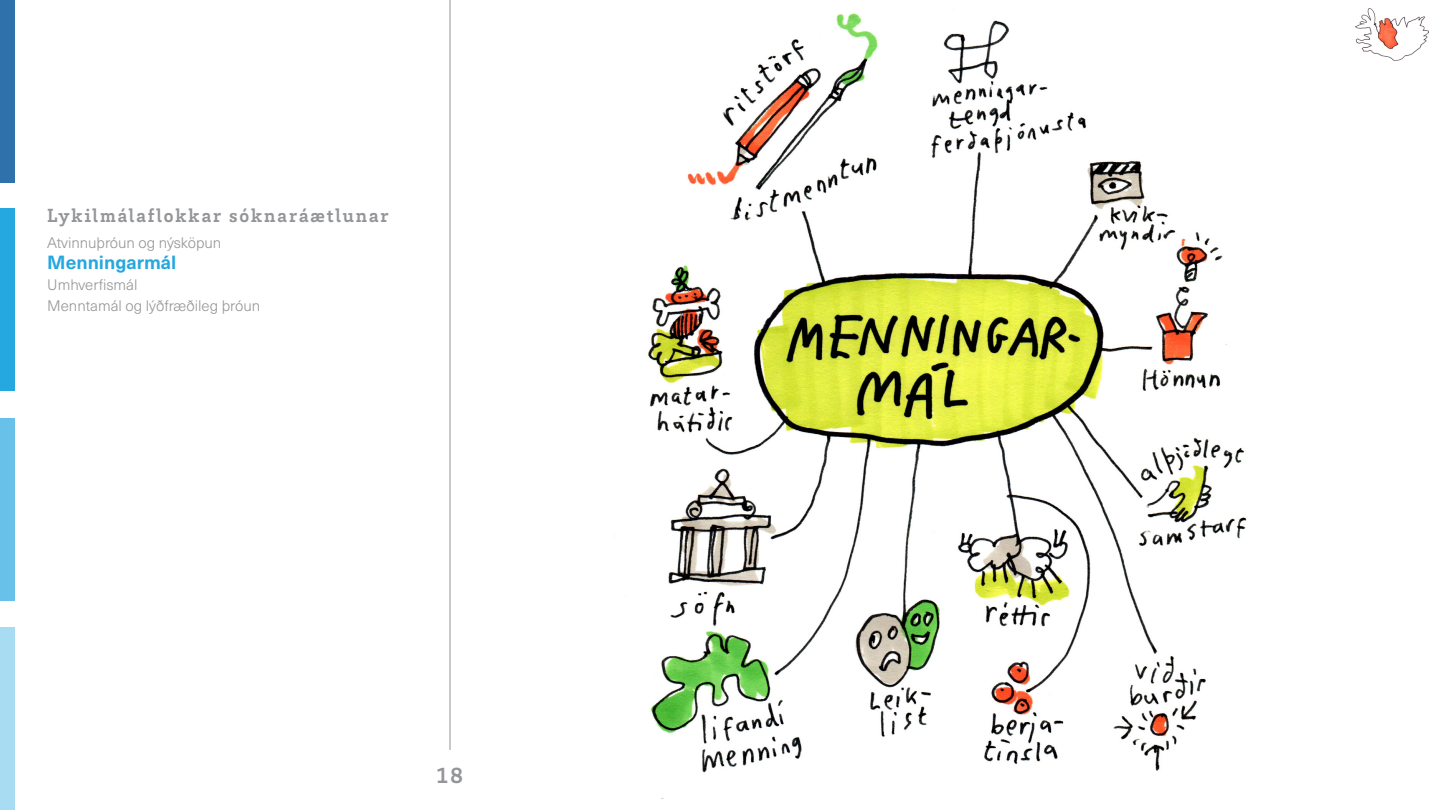
<style>
.page{position:relative;width:1440px;height:810px;background:#fff}
.page>*{position:absolute;margin:0;border:0;box-sizing:border-box;transform-origin:0 0}
.t1{font:700 22.5px "Brix Slab";color:#939598}
.Fyrirsögn{font:700 19.5px "Brix Slab";letter-spacing:.1em;color:#939598}
.Meginmál{font:700 18.75px "Neue Haas Unica W1 G";color:#25a7df}
.Meginmál-2{font:300 15px "Neue Haas Unica W1 G";color:#939598}
</style>
<div class="page">
<hr style="left:450px;top:0;width:1px;height:750px;background:#939598">
<img style="left:1355px;top:8px;width:74px;height:53px">
<img style="left:648px;top:13px;width:599px;height:786px">
<div style="left:0;top:208px;width:15px;height:183px;background:#25a7df"></div>
<div style="left:0;top:418px;width:15px;height:182px;background:#67c1e9"></div>
<div style="left:0;top:627px;width:15px;height:183px;background:#a8dcf2"></div>
<div style="left:0;top:0;width:15px;height:183px;background:#2e71ab"></div>
<p class="Fyrirsögn" style="left:47px;top:203px;width:343px">Lykilmálaflokkar sóknaráætlunar</p>
<p class="Meginmál-2" style="left:47px;top:232px;width:176px">Atvinnuþróun og nýsköpun</p>
<p class="Meginmál" style="left:47px;top:249px;width:131px">Menningarmál</p>
<p class="Meginmál-2" style="left:47px;top:274px;width:92px">Umhverfismál</p>
<p class="Meginmál-2" style="left:47px;top:295px;width:214px">Menntamál og lýðfræðileg þróun</p>
<h1 class="t1" style="left:437px;top:760px;width:28px">18</h1>
</div>
